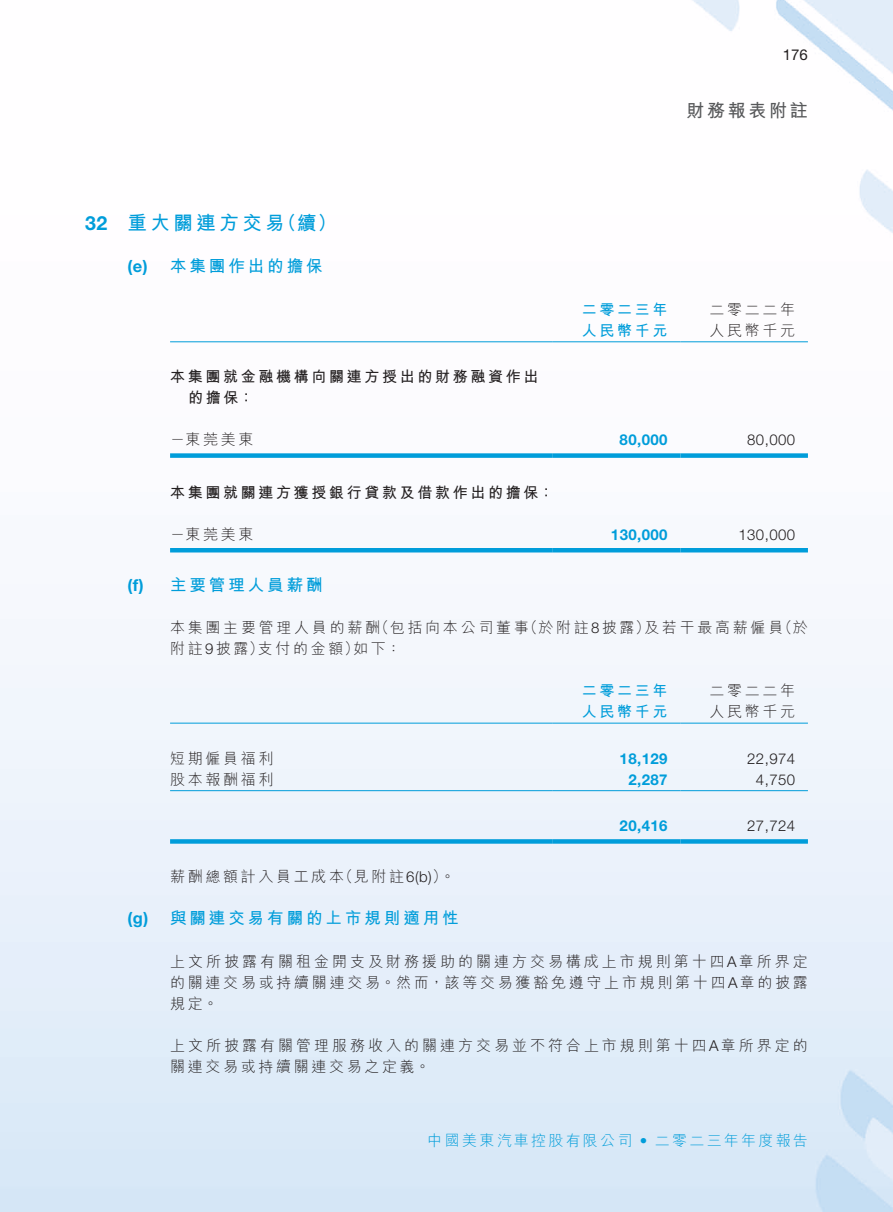
<style>
.page{position:relative;width:893px;height:1212px;background:#fff}
.page>*{position:absolute;margin:0;border:0;box-sizing:border-box;transform-origin:0 0}
._01_Heading_1{font:700 19.5px "M Hei HK";letter-spacing:.18em;color:#009dda}
._01_Heading_1-2{font:700 19.5px "Helvetica Neue LT Std";color:#009dda}
.t1{font:700 18px "M Hei HK";letter-spacing:.15em;color:#57585a}
._02_Heading_2{font:700 16.5px "M Hei HK";letter-spacing:.18em;color:#009dda}
._02_Heading_2-2{font:700 16.5px "Helvetica Neue LT Std";color:#009dda}
._00_Body_text{font:300 15px/21px "M Hei HK";letter-spacing:.18em;color:#231f20}
._00_Body_text-2{font:300 15px/21px "M Hei HK";letter-spacing:.2em;color:#231f20}
._50_Table_Body{font:700 15px/21px "M Hei HK";letter-spacing:.18em;color:#231f20}
._50_Table_Body-2{font:300 15px "M Hei HK";letter-spacing:.18em;color:#231f20}
._50_Table_Body-3{font:300 15px "Helvetica Neue LT Std";letter-spacing:.03em;color:#231f20}
._50_Table_Body-4{font:700 15px "Helvetica Neue LT Std";letter-spacing:.03em;color:#009dda}
.t2{font:300 15px "M Hei HK";letter-spacing:.15em;color:#009dda}
._50_Table_Body-5{font:700 15px "M Hei HK";letter-spacing:.18em;color:#009dda}
.t3{font:15px "Helvetica Neue LT Std";color:#231f20}
.t4{font:300 15px "Helvetica Neue LT Std";color:#009dda}
.s1{font-family:"Helvetica Neue LT Std"}
</style>
<div class="page">
<hr style="left:170px;top:341px;width:383px;height:1px;background:#009dda">
<hr style="left:553px;top:341px;width:127px;height:1px;background:#009dda">
<hr style="left:680px;top:341px;width:128px;height:1px;background:#009dda">
<div style="left:170px;top:453px;width:383px;height:5px;background:#009dda"></div>
<div style="left:553px;top:453px;width:127px;height:5px;background:#009dda"></div>
<div style="left:680px;top:453px;width:128px;height:5px;background:#009dda"></div>
<hr style="left:170px;top:548px;width:383px;height:4px;background:#009dda">
<hr style="left:553px;top:548px;width:127px;height:4px;background:#009dda">
<hr style="left:680px;top:548px;width:128px;height:4px;background:#009dda">
<hr style="left:170px;top:723px;width:383px;height:1px;background:#009dda">
<hr style="left:553px;top:723px;width:127px;height:1px;background:#009dda">
<hr style="left:680px;top:723px;width:128px;height:1px;background:#009dda">
<hr style="left:170px;top:790px;width:383px;height:1px;background:#009dda">
<hr style="left:553px;top:790px;width:127px;height:1px;background:#009dda">
<hr style="left:680px;top:790px;width:128px;height:1px;background:#009dda">
<div style="left:170px;top:839px;width:383px;height:5px;background:#009dda"></div>
<div style="left:553px;top:839px;width:127px;height:5px;background:#009dda"></div>
<div style="left:680px;top:839px;width:128px;height:5px;background:#009dda"></div>
<p class="t3" style="left:783px;top:46px;width:27px">176</p>
<p class="t1" style="left:686px;top:97px;width:123px">財務報表附註</p>
<p class="_01_Heading_1-2" style="left:85px;top:211px;width:24px">32</p>
<p class="_01_Heading_1" style="left:128px;top:209px;width:159px">重大關連方交易</p>
<p class="_01_Heading_1" style="left:277px;top:209px;width:61px">（續(</p>
<p class="_02_Heading_2-2" style="left:128px;top:256px;width:22px">e( )</p>
<p class="_02_Heading_2-2" style="left:128px;top:574px;width:18px">)f(</p>
<p class="_02_Heading_2-2" style="left:128px;top:908px;width:22px">g( )</p>
<p class="_02_Heading_2" style="left:170px;top:254px;width:154px">本集團作出的擔保</p>
<p class="_50_Table_Body" style="left:188px;top:365px;width:352px;text-indent:-18px">本集團就金融機構向關連方授出的財務融資作出的擔保：</p>
<p class="_50_Table_Body-2" style="left:170px;top:432px;width:85px">－東莞美東</p>
<p class="_50_Table_Body" style="left:170px;top:481px;width:385px">本集團就關連方獲授銀行貸款及借款作出的擔保：</p>
<p class="_50_Table_Body-2" style="left:170px;top:527px;width:85px">－東莞美東</p>
<p class="_02_Heading_2" style="left:170px;top:572px;width:154px">主要管理人員薪酬</p>
<p class="_50_Table_Body-5" style="left:582px;top:298px;width:87px">二零二三年</p>
<p class="_50_Table_Body-5" style="left:582px;top:319px;width:87px">人民幣千元</p>
<p class="_50_Table_Body-4" style="left:620px;top:431px;width:49px">80,000</p>
<p class="_50_Table_Body-4" style="left:611px;top:525px;width:58px">130,000</p>
<p class="_50_Table_Body-2" style="left:709px;top:302px;width:87px">二零二二年</p>
<p class="_50_Table_Body-2" style="left:709px;top:323px;width:87px">人民幣千元</p>
<p class="_50_Table_Body-3" style="left:747px;top:431px;width:49px">80,000</p>
<p class="_50_Table_Body-3" style="left:738px;top:525px;width:58px">130,000</p>
<p class="_00_Body_text" style="left:644px;top:617px;width:141px">及若干最高薪僱員</p>
<p class="_00_Body_text" style="left:374px;top:617px;width:156px">（包括向本公司董事</p>
<p class="_00_Body_text" style="left:523px;top:617px;width:129px">（於附註<span class="s1">8</span>披露）</p>
<p class="_00_Body_text" style="left:777px;top:617px;width:32px">（於</p>
<p class="_00_Body_text" style="left:353px;top:617px;width:50px;text-indent:-183px">本集團主要管理人員的薪酬<br>如下：</p>
<p class="_00_Body_text" style="left:170px;top:638px;width:95px">附註<span class="s1">9</span>披露）</p>
<p class="_00_Body_text" style="left:258px;top:638px;width:103px">支付的金額）</p>
<p class="_50_Table_Body-2" style="left:170px;top:750px;width:105px">短期僱員福利</p>
<p class="_50_Table_Body-2" style="left:170px;top:771px;width:105px">股本報酬福利</p>
<p class="_00_Body_text" style="left:338px;top:866px;width:118px">（見附註 <span class="s1">b(6</span> 。(<span class="s1">(</span></p>
<p class="_00_Body_text" style="left:170px;top:866px;width:176px">薪酬總額計入員工成本</p>
<p class="_02_Heading_2" style="left:170px;top:906px;width:290px">與關連交易有關的上市規則適用性</p>
<p class="_50_Table_Body-5" style="left:582px;top:680px;width:87px">二零二三年</p>
<p class="_50_Table_Body-2" style="left:709px;top:683px;width:87px">二零二二年</p>
<p class="_50_Table_Body-5" style="left:582px;top:701px;width:87px">人民幣千元</p>
<p class="_50_Table_Body-2" style="left:709px;top:704px;width:87px">人民幣千元</p>
<p class="_50_Table_Body-4" style="left:620px;top:749px;width:49px">18,129</p>
<p class="_50_Table_Body-3" style="left:747px;top:749px;width:49px">22,974</p>
<p class="_50_Table_Body-4" style="left:628px;top:770px;width:41px">2,287</p>
<p class="_50_Table_Body-3" style="left:756px;top:770px;width:41px">4,750</p>
<p class="_50_Table_Body-4" style="left:620px;top:816px;width:49px">20,416</p>
<p class="_50_Table_Body-3" style="left:747px;top:817px;width:49px">27,724</p>
<p class="_00_Body_text" style="left:170px;top:950px;width:639px;text-align:justify">上文所披露有關租金開支及財務援助的關連方交易構成上市規則第十四<span class="s1">A</span>章所界定的關連交易或持續關連交易。然而，該等交易獲豁免遵守上市規則第十四<span class="s1">A</span>章的披露規定。</p>
<p class="_00_Body_text-2" style="left:170px;top:1035px;width:639px">上文所披露有關管理服務收入的關連方交易並不符合上市規則第十四<span class="s1">A</span>章所界定的關連交易或持續關連交易之定義。</p>
<p class="t2" style="left:428px;top:1133px;width:206px">中國美東汽車控股有限公司</p>
<p class="t4" style="left:640px;top:1131px;width:9px">•</p>
<p class="t2" style="left:655px;top:1133px;width:154px">二零二三年年度報告</p>
</div>
